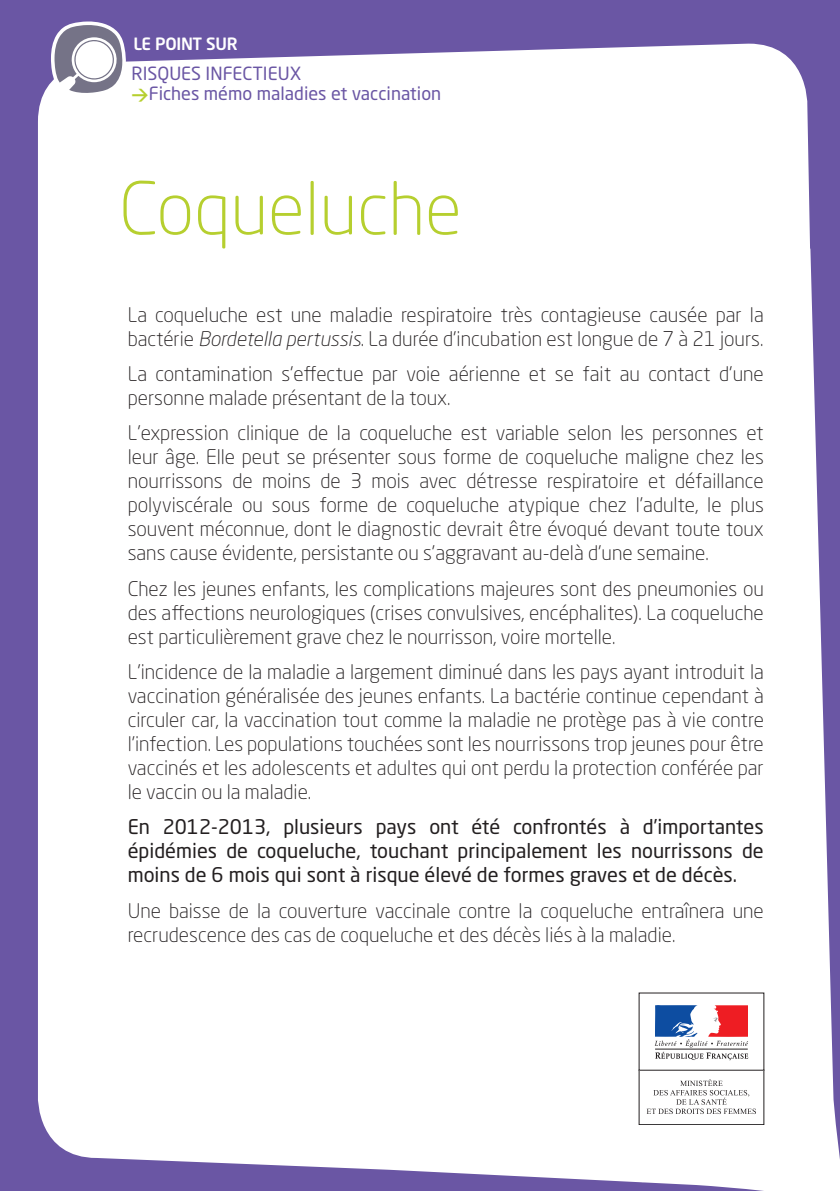
<style>
.page{position:relative;width:840px;height:1191px;background:#fff}
.page>*{position:absolute;margin:0;border:0;box-sizing:border-box;transform-origin:0 0}
.t1{font:300 72px "Neo Sans Std";color:#b6cf2f}
.t2{font:300 20px/24px "Neo Sans Std";color:#231f20}
.t3{font:20px/24px "Neo Sans Std";color:#231f20;text-align:justify}
.t4{font:18px "Neo Sans Std";color:#6a56a4}
.t5{font:500 16.8px "Neo Sans Std";letter-spacing:-.01em;color:#fff}
.s1{font-family:"DINOT";font-weight:700;font-size:16.8px;color:#b6cf2f}
.s2{font-style:italic}
</style>
<div class="page">
<div style="left:0;top:0;width:839px;height:1191px;background:#6a56a4"></div>
<div style="left:38px;top:44px;width:801px;height:1147px;background:#fff"></div>
<div style="left:638px;top:1070px;width:125px;height:54px;background:#fff"></div>
<div style="left:638px;top:1069px;width:125px;height:56px;border:1px solid #231f20"></div>
<div style="left:638px;top:993px;width:125px;height:77px;background:#fff"></div>
<svg style="left:654px;top:1005px;width:93px;height:55px"></svg>
<svg style="left:646px;top:1079px;width:109px;height:35px"></svg>
<svg style="left:49px;top:21px;width:79px;height:78px;background:#b9b6c7"></svg>
<p class="t5" style="left:133px;top:33px;width:106px">LE POINT SUR</p>
<p class="t4" style="left:131px;top:63px;width:171px">RISQUES INFECTIEUX</p>
<p class="t4" style="left:131px;top:82px;width:311px"><span class="s1">→</span>Fiches mémo maladies et vaccination</p>
<h1 class="t1" style="left:119px;top:165px;width:344px">Coqueluche</h1>
<p class="t2" style="left:128px;top:302px;width:637px">La coqueluche est une maladie respiratoire très contagieuse causée par la bactérie <span class="s2">Bordetella pertussis</span>. La durée d’incubation est longue de 7 à 21 jours.</p>
<p class="t2" style="left:128px;top:361px;width:637px">La contamination s’effectue par voie aérienne et se fait au contact d’une personne malade présentant de la toux.</p>
<p class="t2" style="left:128px;top:421px;width:637px;text-align:justify">L’expression clinique de la coqueluche est variable selon les personnes et leur âge. Elle peut se présenter sous forme de coqueluche maligne chez les nourrissons de moins de 3 mois avec détresse respiratoire et défaillance polyviscérale ou sous forme de coqueluche atypique chez l’adulte, le plus souvent méconnue, dont le diagnostic devrait être évoqué devant toute toux sans cause évidente, persistante ou s’aggravant au-delà d’une semaine.</p>
<p class="t2" style="left:128px;top:576px;width:637px;text-align:justify">Chez les jeunes enfants, les complications majeures sont des pneumonies ou des affections neurologiques (crises convulsives, encéphalites). La coqueluche est particulièrement grave chez le nourrisson, voire mortelle.</p>
<p class="t2" style="left:128px;top:659px;width:637px;text-align:justify">L’incidence de la maladie a largement diminué dans les pays ayant introduit la vaccination généralisée des jeunes enfants. La bactérie continue cependant à circuler car, la vaccination tout comme la maladie ne protège pas à vie contre l’infection. Les populations touchées sont les nourrissons trop jeunes pour être vaccinés et les adolescents et adultes qui ont perdu la protection conférée par le vaccin ou la maladie.</p>
<p class="t3" style="left:128px;top:815px;width:637px">En 2012-2013, plusieurs pays ont été confrontés à d’importantes épidémies de coqueluche, touchant principalement les nourrissons de moins de 6 mois qui sont à risque élevé de formes graves et de décès.</p>
<p class="t2" style="left:128px;top:898px;width:637px">Une baisse de la couverture vaccinale contre la coqueluche entraînera une recrudescence des cas de coqueluche et des décès liés à la maladie.</p>
</div>
